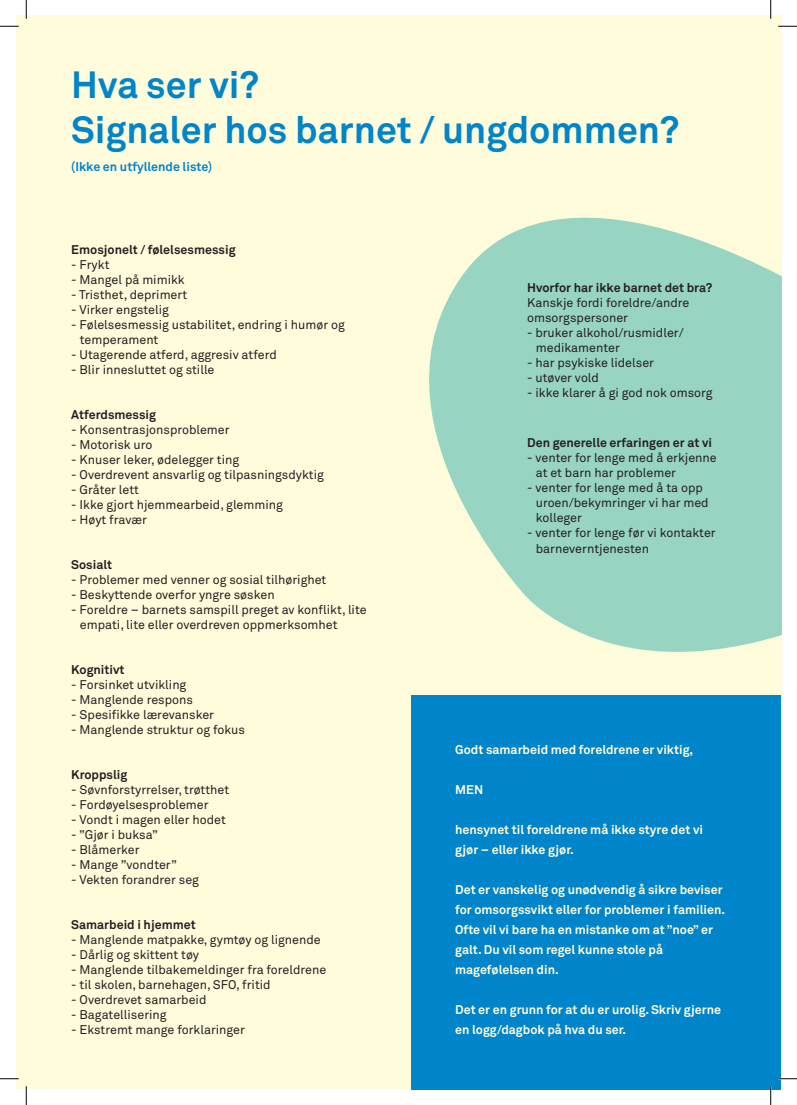
<style>
.page{position:relative;width:797px;height:1105px;background:#fff}
.page>*{position:absolute;margin:0;border:0;box-sizing:border-box;transform-origin:0 0}
.t1{font:700 37.5px/45px "Akkurat";color:#0084ca}
.t2{font:12.5px/15px "Akkurat";color:#231f20}
.t3{font:700 12.5px/20px "Akkurat";color:#fffcdc}
.t4{font:700 12.5px "Akkurat";color:#231f20}
.t5{font:700 12.5px "Akkurat";color:#0084ca}
</style>
<div class="page">
<div style="left:16px;top:16px;width:765px;height:1073px;background:#fffcdc"></div>
<svg style="left:429px;top:217px;width:352px;height:435px;fill:#98d4c2"></svg>
<div style="left:411px;top:695px;width:370px;height:394px;background:#0084ca"></div>
<svg style="left:0;top:25px;width:19px;height:2px"></svg>
<svg style="left:778px;top:25px;width:19px;height:2px"></svg>
<svg style="left:0;top:1078px;width:19px;height:1px"></svg>
<svg style="left:778px;top:1078px;width:19px;height:1px"></svg>
<svg style="left:25px;top:0;width:2px;height:19px"></svg>
<svg style="left:25px;top:1086px;width:2px;height:19px"></svg>
<svg style="left:770px;top:0;width:1px;height:19px"></svg>
<svg style="left:770px;top:1086px;width:1px;height:19px"></svg>
<h1 class="t1" style="left:71px;top:63px;width:609px">Hva ser vi?<br>Signaler hos barnet / ungdommen?</h1>
<p class="t5" style="left:71px;top:159px;width:143px">(Ikke en utfyllende liste)</p>
<p class="t4" style="left:71px;top:241px;width:166px">Emosjonelt / følelsesmessig</p>
<p class="t2" style="left:71px;top:257px;width:40px">- Frykt</p>
<p class="t2" style="left:71px;top:272px;width:115px">- Mangel på mimikk</p>
<p class="t2" style="left:71px;top:287px;width:117px">- Tristhet, deprimert</p>
<p class="t2" style="left:71px;top:302px;width:99px">- Virker engstelig</p>
<p class="t2" style="left:80px;top:317px;width:266px;text-indent:-9px">- Følelsesmessig ustabilitet, endring i humør og temperament</p>
<p class="t2" style="left:71px;top:347px;width:207px">- Utagerende atferd, aggresiv atferd</p>
<p class="t2" style="left:71px;top:362px;width:145px">- Blir innesluttet og stille</p>
<p class="t4" style="left:71px;top:406px;width:86px">Atferdsmessig</p>
<p class="t2" style="left:71px;top:422px;width:160px">- Konsentrasjonsproblemer</p>
<p class="t2" style="left:71px;top:437px;width:83px">- Motorisk uro</p>
<p class="t2" style="left:71px;top:452px;width:169px">- Knuser leker, ødelegger ting</p>
<p class="t2" style="left:71px;top:467px;width:254px">- Overdrevent ansvarlig og tilpasningsdyktig</p>
<p class="t2" style="left:71px;top:482px;width:69px">- Gråter lett</p>
<p class="t2" style="left:71px;top:497px;width:213px">- Ikke gjort hjemmearbeid, glemming</p>
<p class="t2" style="left:71px;top:512px;width:77px">- Høyt fravær</p>
<p class="t4" style="left:71px;top:556px;width:42px">Sosialt</p>
<p class="t2" style="left:71px;top:572px;width:257px">- Problemer med venner og sosial tilhørighet</p>
<p class="t2" style="left:71px;top:587px;width:205px">- Beskyttende overfor yngre søsken</p>
<p class="t2" style="left:80px;top:602px;width:288px;text-indent:-9px">- Foreldre – barnets samspill preget av konflikt, lite empati, lite eller overdreven oppmerksomhet</p>
<p class="t4" style="left:71px;top:661px;width:55px">Kognitivt</p>
<p class="t2" style="left:71px;top:677px;width:117px">- Forsinket utvikling</p>
<p class="t2" style="left:71px;top:692px;width:123px">- Manglende respons</p>
<p class="t2" style="left:71px;top:707px;width:144px">- Spesifikke lærevansker</p>
<p class="t2" style="left:71px;top:722px;width:175px">- Manglende struktur og fokus</p>
<p class="t4" style="left:71px;top:766px;width:58px">Kroppslig</p>
<p class="t2" style="left:71px;top:782px;width:159px">- Søvnforstyrrelser, trøtthet</p>
<p class="t2" style="left:71px;top:797px;width:139px">- Fordøyelsesproblemer</p>
<p class="t2" style="left:71px;top:812px;width:156px">- Vondt i magen eller hodet</p>
<p class="t2" style="left:71px;top:827px;width:88px">- ”Gjør i buksa”</p>
<p class="t2" style="left:71px;top:842px;width:70px">- Blåmerker</p>
<p class="t2" style="left:71px;top:857px;width:107px">- Mange ”vondter”</p>
<p class="t2" style="left:71px;top:872px;width:129px">- Vekten forandrer seg</p>
<p class="t4" style="left:71px;top:916px;width:126px">Samarbeid i hjemmet</p>
<p class="t2" style="left:71px;top:932px;width:251px">- Manglende matpakke, gymtøy og lignende</p>
<p class="t2" style="left:71px;top:947px;width:129px">- Dårlig og skittent tøy</p>
<p class="t2" style="left:71px;top:962px;width:256px">- Manglende tilbakemeldinger fra foreldrene</p>
<p class="t2" style="left:71px;top:977px;width:201px">- til skolen, barnehagen, SFO, fritid</p>
<p class="t2" style="left:71px;top:992px;width:137px">- Overdrevet samarbeid</p>
<p class="t2" style="left:71px;top:1007px;width:97px">- Bagatellisering</p>
<p class="t2" style="left:71px;top:1022px;width:175px">- Ekstremt mange forklaringer</p>
<p class="t4" style="left:527px;top:279px;width:187px">Hvorfor har ikke barnet det bra?</p>
<p class="t2" style="left:527px;top:295px;width:164px">Kanskje fordi foreldre/andre omsorgspersoner</p>
<p class="t2" style="left:536px;top:325px;width:149px;text-indent:-9px">- bruker alkohol/rusmidler/ medikamenter</p>
<p class="t2" style="left:527px;top:355px;width:128px">- har psykiske lidelser</p>
<p class="t2" style="left:527px;top:370px;width:73px">- utøver vold</p>
<p class="t2" style="left:527px;top:385px;width:187px">- ikke klarer å gi god nok omsorg</p>
<p class="t4" style="left:527px;top:435px;width:186px">Den generelle erfaringen er at vi</p>
<p class="t2" style="left:536px;top:451px;width:182px;text-indent:-9px">- venter for lenge med å erkjenne at et barn har problemer</p>
<p class="t2" style="left:536px;top:481px;width:174px;text-indent:-9px">- venter for lenge med å ta opp uroen/bekymringer vi har med kolleger</p>
<p class="t2" style="left:536px;top:526px;width:181px;text-indent:-9px">- venter for lenge før vi kontakter barneverntjenesten</p>
<p class="t3" style="left:455px;top:739px;width:239px">Godt samarbeid med foreldrene er viktig,</p>
<p class="t3" style="left:455px;top:779px;width:29px">MEN</p>
<p class="t3" style="left:455px;top:819px;width:249px">hensynet til foreldrene må ikke styre det vi gjør – eller ikke gjør.</p>
<p class="t3" style="left:455px;top:879px;width:271px">Det er vanskelig og unødvendig å sikre beviser for omsorgssvikt eller for problemer i familien.<br>Ofte vil vi bare ha en mistanke om at ”noe” er galt. Du vil som regel kunne stole på magefølelsen din.</p>
<p class="t3" style="left:455px;top:999px;width:267px">Det er en grunn for at du er urolig. Skriv gjerne en logg/dagbok på hva du ser.</p>
</div>
